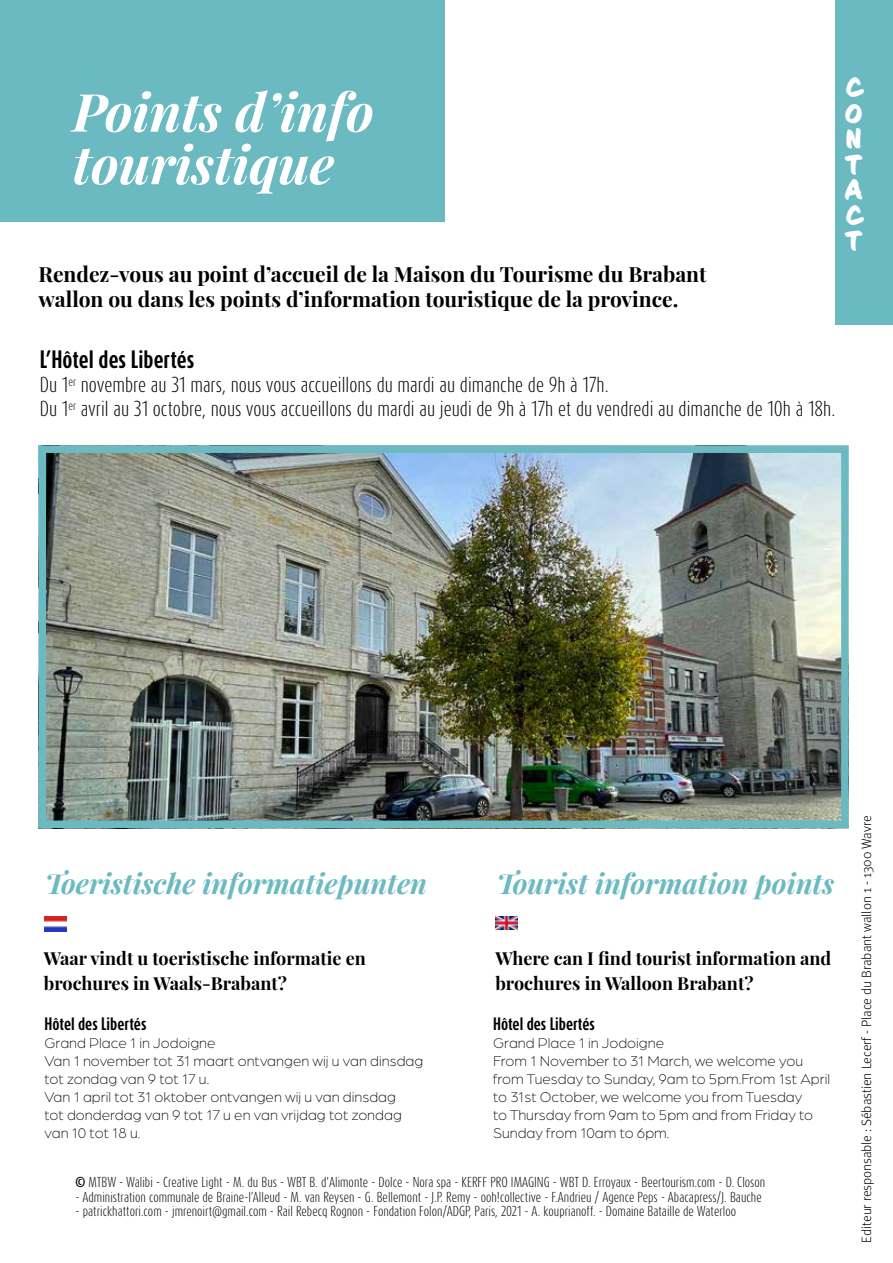
<style>
.page{position:relative;width:893px;height:1263px;background:#fff}
.page>*{position:absolute;margin:0;border:0;box-sizing:border-box;transform-origin:0 0}
.t1{font:italic 700 52.5px/52.5px "Playfair Display";color:#fff}
.t2{font:italic 700 27.9px "Playfair Display";color:#6bbac1}
.t3{font:700 27px/25.5px "CC Sign Language";color:#fff;text-align:justify}
.t4{font:700 21px/25.2px "Playfair Display";color:#000}
.t5{font:700 21px "Dax Compact Pro";color:#000}
.t6{font:300 18px/24px "Dax Compact Pro";color:#000}
.t7{font:700 18px/25.5px "Playfair Display";color:#000}
.t8{font:300 15px/18px "Arboria";color:#000}
.t9{font:700 15px "Dax Compact Pro";color:#000}
.t10{font:300 13.5px "Meta OT";letter-spacing:-.005em;color:#000}
.t11{font:300 12px "Dax Compact Pro";color:#000}
.s1{font-weight:700}
</style>
<div class="page">
<div style="left:835px;top:0;width:58px;height:324px;background:#6bbac1"></div>
<div style="left:0;top:0;width:445px;height:222px;background:#6bbac1"></div>
<img style="left:48px;top:454px;width:792px;height:365px">
<div style="left:39px;top:445px;width:810px;height:383px;border:8px solid #6bbac1"></div>
<img style="left:44px;top:916px;width:23px;height:15px">
<img style="left:495px;top:916px;width:22px;height:14px">
<h1 class="t1" style="left:73px;top:81px;width:303px">Points d’info touristique</h1>
<h3 class="t4" style="left:39px;top:260px;width:669px">Rendez-vous au point d’accueil de la Maison du Tourisme du Brabant wallon ou dans les points d’information touristique de la province.</h3>
<h3 class="t3" style="left:845px;top:75px;width:19px">C O N T A C T</h3>
<h3 class="t5" style="left:40px;top:345px;width:156px">L’Hôtel des Libertés</h3>
<h3 class="t6" style="left:40px;top:373px;width:797px">Du 1<sup>er</sup> novembre au 31 mars, nous vous accueillons du mardi au dimanche de 9h à 17h.<br>Du 1<sup>er</sup> avril au 31 octobre, nous vous accueillons du mardi au jeudi de 9h à 17h et du vendredi au dimanche de 10h à 18h.</h3>
<h2 class="t2" style="left:45px;top:861px;width:383px">Toeristische informatiepunten</h2>
<h2 class="t2" style="left:497px;top:861px;width:339px">Tourist information points</h2>
<h3 class="t7" style="left:44px;top:944px;width:323px">Waar vindt u toeristische informatie en brochures in Waals-Brabant?</h3>
<h3 class="t7" style="left:495px;top:944px;width:337px">Where can I find tourist information and brochures in Walloon Brabant?</h3>
<p class="t9" style="left:44px;top:1014px;width:103px">Hôtel des Libertés</p>
<p class="t8" style="left:44px;top:1034px;width:380px">Grand Place 1 in Jodoigne<br>Van 1 november tot 31 maart ontvangen wij u van dinsdag tot zondag van 9 tot 17 u.<br>Van 1 april tot 31 oktober ontvangen wij u van dinsdag<br>tot donderdag van 9 tot 17 u en van vrijdag tot zondag van 10 tot 18 u.</p>
<p class="t9" style="left:493px;top:1014px;width:103px">Hôtel des Libertés</p>
<p class="t8" style="left:493px;top:1034px;width:339px">Grand Place 1 in Jodoigne<br>From 1 November to 31 March, we welcome you from Tuesday to Sunday, 9am to 5pm.From 1st April to 31st October, we welcome you from Tuesday<br>to Thursday from 9am to 5pm and from Friday to Sunday from 10am to 6pm.</p>
<p class="t11" style="left:76px;top:1175px;width:691px"><span class="s1">©</span> MTBW - Walibi - Creative Light - M. du Bus - WBT B. d'Alimonte - Dolce - Nora spa - KERFF PRO IMAGING - WBT D. Erroyaux - Beertourism.com - D. Closon</p>
<p class="t11" style="left:76px;top:1189px;width:688px">- Administration communale de Braine-l’Alleud - M. van Reysen - G. Bellemont - J.P. Remy - ooh!collective - F.Andrieu / Agence Peps - Abacapress/J. Bauche</p>
<p class="t11" style="left:76px;top:1203px;width:662px">- patrickhattori.com - jmrenoirt@gmail.com - Rail Rebecq Rognon - Fondation Folon/ADGP, Paris, 2021 - A. kouprianoff. - Domaine Bataille de Waterloo</p>
<p class="t10" style="left:859px;top:1242px;width:428px;rotate:-90deg">Editeur responsable : Sébastien Lecerf - Place du Brabant wallon 1 - 1300 Wavre</p>
</div>
